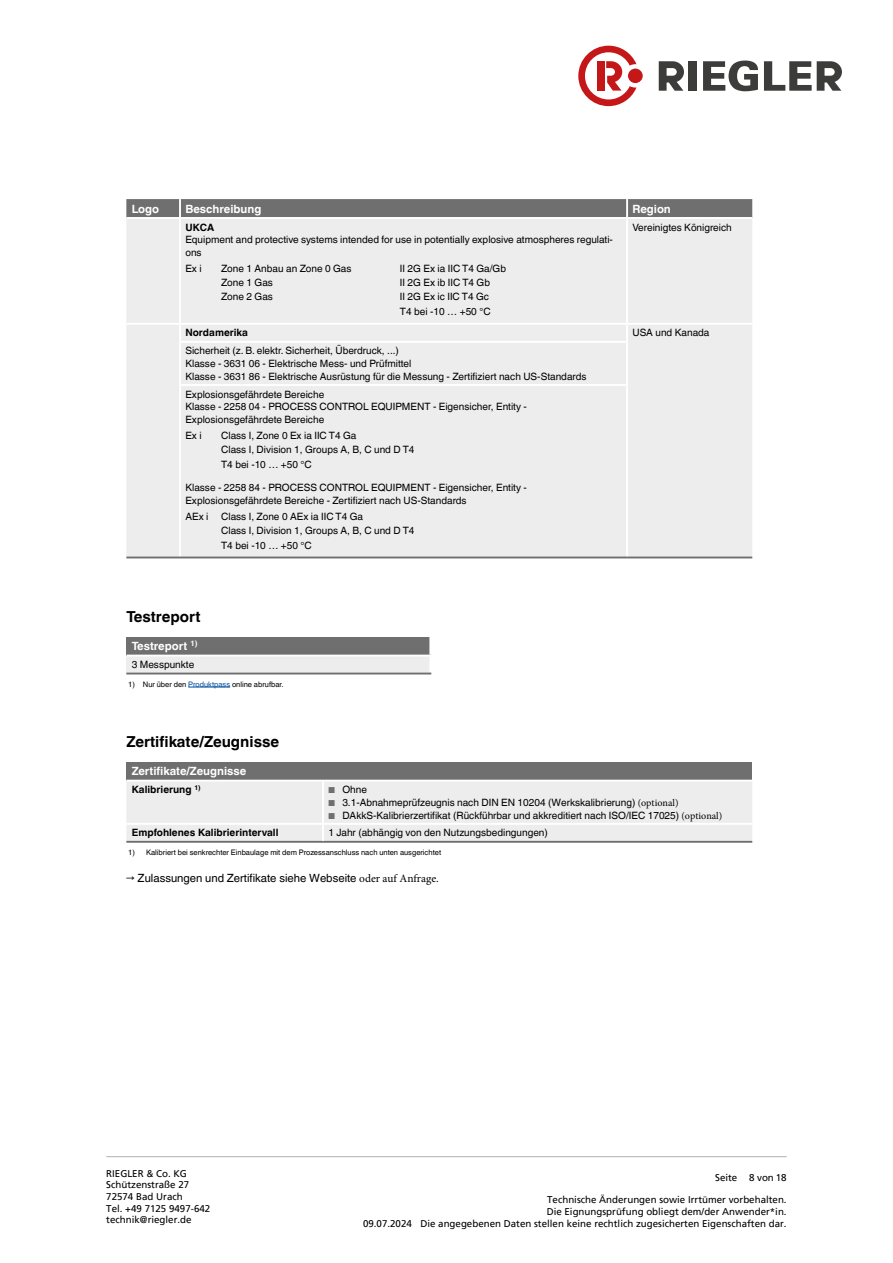
<style>
.page{position:relative;width:893px;height:1263px;background:#fff}
.page>*{position:absolute;margin:0;border:0;box-sizing:border-box;transform-origin:0 0}
.t1{font:700 15.15px "Helvetica World";color:#000}
.t2{font:700 11.4px "Helvetica World";color:#fff}
.t3{font:11.4px "Helvetica World";color:#000}
.t4{font:10.05px/12.6px "Helvetica World";color:#000}
.t5{font:700 10.05px "Helvetica World";color:#000}
.t6{font:9.75px/11.7px "Frutiger LT Pro";color:#000}
.t7{font:7.5px "Helvetica World";color:#000}
.s1{color:#004f9f}
.s2{font-size:8.55px;color:#706f6f}
.s3{font-family:"Minion Pro"}
</style>
<div class="page">
<svg style="left:659px;top:61px;width:25px;height:30px"></svg>
<div style="left:689px;top:61px;width:8px;height:30px;background:#3c3c3b"></div>
<svg style="left:703px;top:61px;width:55px;height:30px"></svg>
<svg style="left:764px;top:61px;width:78px;height:30px"></svg>
<svg style="left:578px;top:46px;width:58px;height:60px"></svg>
<div style="left:628px;top:69px;width:15px;height:14px;background:#c51718;border-radius:50%"></div>
<hr style="left:106px;top:1156px;width:681px;height:1px;background:#b3b2b2">
<div style="left:126px;top:219px;width:626px;height:337px;background:#ededed"></div>
<hr style="left:179px;top:219px;width:2px;height:104px;background:#fff">
<hr style="left:626px;top:219px;width:2px;height:104px;background:#fff">
<div style="left:126px;top:199px;width:626px;height:18px;background:#706f6f"></div>
<hr style="left:126px;top:323px;width:54px;height:2px;background:#fff">
<hr style="left:180px;top:323px;width:447px;height:2px;background:#fff">
<svg style="left:179px;top:325px;width:2px;height:16px"></svg>
<hr style="left:627px;top:323px;width:125px;height:2px;background:#fff">
<svg style="left:626px;top:325px;width:2px;height:16px"></svg>
<hr style="left:179px;top:341px;width:449px;height:2px;background:#fff">
<hr style="left:179px;top:343px;width:2px;height:41px;background:#fff">
<hr style="left:626px;top:343px;width:2px;height:41px;background:#fff">
<hr style="left:179px;top:384px;width:449px;height:2px;background:#fff">
<hr style="left:179px;top:386px;width:2px;height:170px;background:#fff">
<hr style="left:626px;top:386px;width:2px;height:170px;background:#fff">
<hr style="left:126px;top:556px;width:54px;height:2px;background:#706f6f">
<hr style="left:180px;top:556px;width:447px;height:2px;background:#706f6f">
<hr style="left:627px;top:556px;width:125px;height:2px;background:#706f6f">
<div style="left:126px;top:637px;width:304px;height:18px;background:#706f6f"></div>
<div style="left:126px;top:655px;width:304px;height:18px;background:#ededed"></div>
<hr style="left:126px;top:655px;width:305px;height:1px;background:#fff">
<hr style="left:126px;top:673px;width:305px;height:1px;background:#706f6f">
<svg style="left:429px;top:637px;width:2px;height:36px"></svg>
<hr style="left:188px;top:687px;width:42px;height:1px;background:#004f9f">
<div style="left:126px;top:762px;width:626px;height:19px;background:#706f6f"></div>
<hr style="left:126px;top:841px;width:197px;height:2px;background:#706f6f">
<hr style="left:323px;top:841px;width:429px;height:2px;background:#706f6f">
<hr style="left:126px;top:780px;width:198px;height:1px;background:#fff">
<hr style="left:324px;top:780px;width:428px;height:1px;background:#fff">
<div style="left:126px;top:782px;width:626px;height:60px;background:#ededed"></div>
<p class="t2" style="left:132px;top:202px;width:29px">Logo</p>
<p class="t2" style="left:185px;top:202px;width:78px">Beschreibung</p>
<p class="t2" style="left:632px;top:202px;width:40px">Region</p>
<p class="t5" style="left:185px;top:221px;width:30px">UKCA</p>
<p class="t4" style="left:185px;top:233px;width:429px">Equipment and protective systems intended for use in potentially explosive atmospheres regulati&shy;ons</p>
<p class="t4" style="left:185px;top:262px;width:18px">Ex i</p>
<p class="t4" style="left:221px;top:262px;width:132px">Zone 1 Anbau an Zone 0 Gas</p>
<p class="t4" style="left:400px;top:262px;width:108px">II 2G Ex ia IIC T4 Ga/Gb</p>
<p class="t4" style="left:221px;top:276px;width:53px">Zone 1 Gas</p>
<p class="t4" style="left:400px;top:276px;width:92px">II 2G Ex ib IIC T4 Gb</p>
<p class="t4" style="left:221px;top:291px;width:53px">Zone 2 Gas</p>
<p class="t4" style="left:400px;top:290px;width:92px;line-height:14.4px">II 2G Ex ic IIC T4 Gc<br>T4 bei -10 … +50 °C</p>
<p class="t4" style="left:632px;top:221px;width:101px">Vereinigtes Königreich</p>
<p class="t5" style="left:185px;top:327px;width:64px">Nordamerika</p>
<p class="t4" style="left:632px;top:327px;width:79px">USA und Kanada</p>
<p class="t4" style="left:185px;top:345px;width:403px">Sicherheit (z. B. elektr. Sicherheit, Überdruck, ...)<br>Klasse - 3631 06 - Elektrische Mess- und Prüfmittel<br>Klasse - 3631 86 - Elektrische Ausrüstung für die Messung - Zertifiziert nach US-Standards</p>
<p class="t4" style="left:185px;top:388px;width:343px">Explosionsgefährdete Bereiche<br>Klasse - 2258 04 - PROCESS CONTROL EQUIPMENT - Eigensicher, Entity -<br>Explosionsgefährdete Bereiche</p>
<p class="t4" style="left:185px;top:429px;width:18px">Ex i</p>
<p class="t4" style="left:221px;top:428px;width:195px;line-height:14.4px">Class I, Zone 0 Ex ia IIC T4 Ga<br>Class I, Division 1, Groups A, B, C und D T4<br>T4 bei -10 … +50 °C</p>
<p class="t4" style="left:185px;top:481px;width:343px">Klasse - 2258 84 - PROCESS CONTROL EQUIPMENT - Eigensicher, Entity -<br>Explosionsgefährdete Bereiche - Zertifiziert nach US-Standards</p>
<p class="t4" style="left:185px;top:510px;width:25px">AEx i</p>
<p class="t4" style="left:221px;top:509px;width:195px;line-height:14.4px">Class I, Zone 0 AEx ia IIC T4 Ga<br>Class I, Division 1, Groups A, B, C und D T4<br>T4 bei -10 … +50 °C</p>
<h1 class="t1" style="left:126px;top:607px;width:76px">Testreport</h1>
<p class="t2" style="left:132px;top:640px;width:67px">Testreport <sup>1)</sup></p>
<p class="t4" style="left:132px;top:658px;width:64px">3 Messpunkte</p>
<p class="t7" style="left:128px;top:680px;width:157px">1) Nur über den <span class="s1">Produktpass</span> online abrufbar.</p>
<h1 class="t1" style="left:126px;top:732px;width:154px">Zertifikate/Zeugnisse</h1>
<p class="t2" style="left:132px;top:765px;width:116px">Zertifikate/Zeugnisse</p>
<p class="t5" style="left:132px;top:784px;width:71px">Kalibrierung <sup>1)</sup></p>
<p class="t4" style="left:328px;top:784px;width:40px"><span class="s2">■</span> Ohne</p>
<p class="t4" style="left:328px;top:796px;width:352px"><span class="s2">■</span> 3.1-Abnahmeprüfzeugnis nach DIN EN 10204 (Werkskalibrierung) <span class="s3">(optional)</span></p>
<p class="t4" style="left:328px;top:809px;width:396px"><span class="s2">■</span> DAkkS-Kalibrierzertifikat (Rückführbar und akkreditiert nach ISO/IEC 17025) <span class="s3">(optional)</span></p>
<p class="t5" style="left:132px;top:827px;width:148px">Empfohlenes Kalibrierintervall</p>
<p class="t4" style="left:328px;top:827px;width:221px">1 Jahr (abhängig von den Nutzungsbedingungen)</p>
<p class="t7" style="left:128px;top:848px;width:314px">1) Kalibriert bei senkrechter Einbaulage mit dem Prozessanschluss nach unten ausgerichtet</p>
<p class="t3" style="left:126px;top:871px;width:314px">→ Zulassungen und Zertifikate siehe Webseite <span class="s3">oder auf Anfrage.</span></p>
<p class="t6" style="left:106px;top:1167px;width:105px">RIEGLER &amp; Co. KG<br>Schützenstraße 27<br>72574 Bad Urach<br>Tel. +49 7125 9497-642 technik@riegler.de</p>
<p class="t6" style="left:363px;top:1217px;width:50px">09.07.2024</p>
<p class="t6" style="left:715px;top:1172px;width:73px">Seite 8 von 18</p>
<p class="t6" style="left:420px;top:1194px;width:368px;text-align:right">Technische Änderungen sowie Irrtümer vorbehalten.<br>Die Eignungsprüfung obliegt dem/der Anwender*in.<br>Die angegebenen Daten stellen keine rechtlich zugesicherten Eigenschaften dar.</p>
</div>
